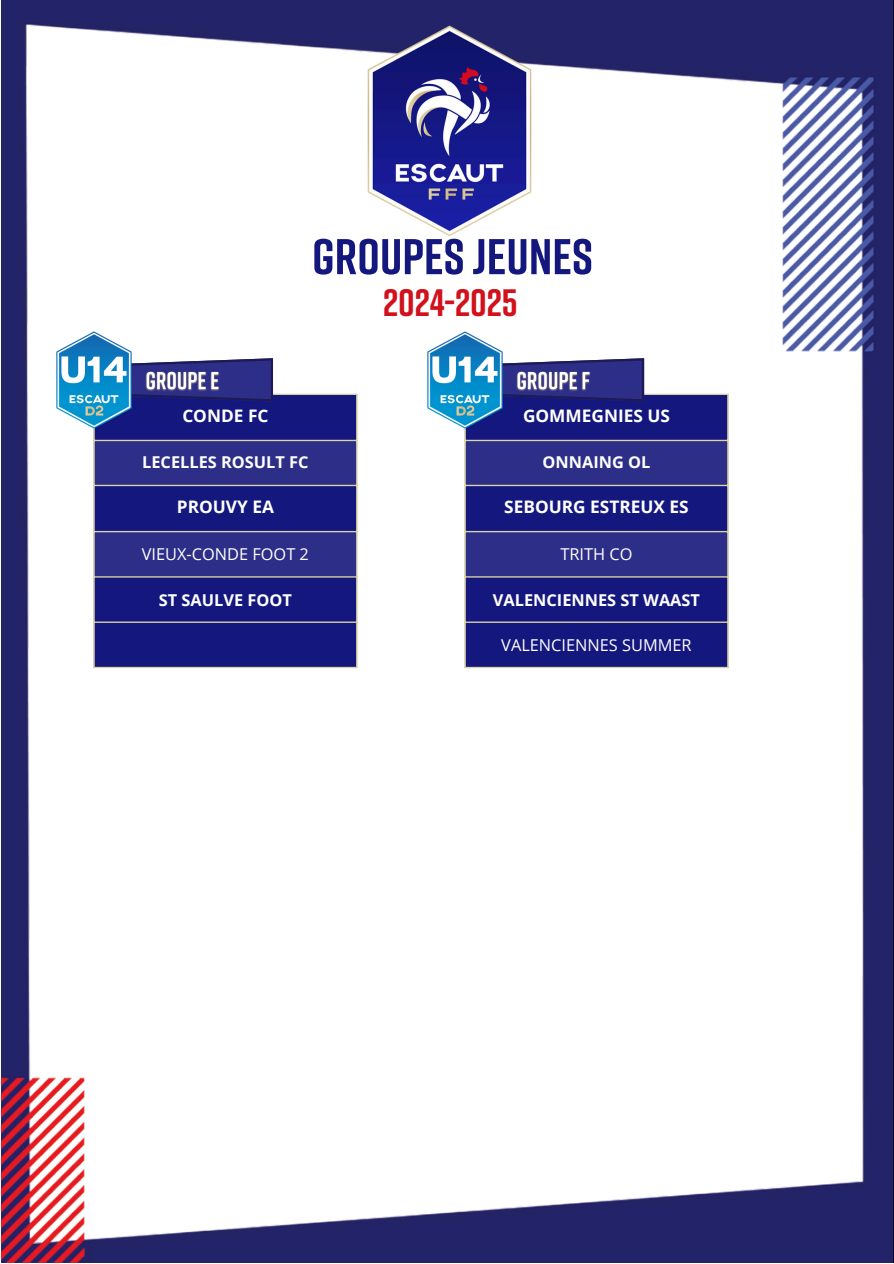
<style>
.page{position:relative;width:894px;height:1264px;background:#fff}
.page>*{position:absolute;margin:0;border:0;box-sizing:border-box;transform-origin:0 0}
.t1{font:700 50.1px "Rift";color:#14177d}
.t2{font:700 38.1px "Rift";color:#d1111c}
.t3{font:700 17.25px "Open Sans";color:#fff}
.t4{font:700 16.35px "Open Sans";color:#fff}
.t5{font:16.35px "Open Sans";color:#fff}
</style>
<div class="page">
<img style="left:2px;top:0;width:891px;height:1262px">
<div style="left:95px;top:395px;width:261px;height:272px;background:#14177d"></div>
<svg style="left:95px;top:441px;width:261px;height:135px;background:#252784"></svg>
<hr style="left:93px;top:395px;width:2px;height:272px;background:#dbd4a7">
<hr style="left:356px;top:395px;width:1px;height:272px;background:#dbd4a7">
<hr style="left:93px;top:393px;width:264px;height:2px;background:#dbd4a7">
<hr style="left:93px;top:440px;width:264px;height:1px;background:#dbd4a7">
<hr style="left:93px;top:485px;width:264px;height:1px;background:#dbd4a7">
<hr style="left:93px;top:531px;width:264px;height:1px;background:#dbd4a7">
<hr style="left:93px;top:576px;width:264px;height:1px;background:#dbd4a7">
<hr style="left:93px;top:621px;width:264px;height:2px;background:#dbd4a7">
<hr style="left:93px;top:667px;width:264px;height:1px;background:#dbd4a7">
<svg style="left:151px;top:358px;width:122px;height:43px;background:#393a87"></svg>
<img style="left:357px;top:4px;width:179px;height:253px">
<img style="left:151px;top:366px;width:70px;height:28px">
<div style="left:465px;top:395px;width:262px;height:272px;background:#14177d"></div>
<svg style="left:465px;top:441px;width:262px;height:135px;background:#262884"></svg>
<hr style="left:464px;top:395px;width:1px;height:272px;background:#dbd4a7">
<hr style="left:727px;top:395px;width:1px;height:272px;background:#dbd4a7">
<hr style="left:464px;top:393px;width:264px;height:2px;background:#dbd4a7">
<hr style="left:464px;top:440px;width:264px;height:1px;background:#dbd4a7">
<hr style="left:464px;top:485px;width:264px;height:1px;background:#dbd4a7">
<hr style="left:464px;top:531px;width:264px;height:1px;background:#dbd4a7">
<hr style="left:464px;top:576px;width:264px;height:1px;background:#dbd4a7">
<hr style="left:464px;top:621px;width:264px;height:2px;background:#dbd4a7">
<hr style="left:464px;top:667px;width:264px;height:1px;background:#dbd4a7">
<svg style="left:522px;top:358px;width:122px;height:43px;background:#393a87"></svg>
<img style="left:522px;top:366px;width:70px;height:28px">
<img style="left:36px;top:323px;width:115px;height:114px">
<img style="left:407px;top:323px;width:115px;height:114px">
<p class="t1" style="left:312px;top:225px;width:282px">GROUPES JEUNES</p>
<p class="t2" style="left:383px;top:279px;width:136px">2024-2025</p>
<p class="t3" style="left:182px;top:403px;width:88px">CONDE FC</p>
<h1 class="t4" style="left:142px;top:450px;width:168px">LECELLES ROSULT FC</h1>
<h2 class="t3" style="left:177px;top:494px;width:98px">PROUVY EA</h2>
<p class="t5" style="left:142px;top:543px;width:168px">VIEUX-CONDE FOOT 2</p>
<p class="t4" style="left:159px;top:588px;width:134px">ST SAULVE FOOT</p>
<p class="t3" style="left:523px;top:403px;width:148px">GOMMEGNIES US</p>
<p class="t4" style="left:542px;top:450px;width:109px">ONNAING OL</p>
<p class="t3" style="left:504px;top:494px;width:186px">SEBOURG ESTREUX ES</p>
<p class="t5" style="left:560px;top:543px;width:74px">TRITH CO</p>
<p class="t4" style="left:493px;top:588px;width:208px">VALENCIENNES ST WAAST</p>
<p class="t5" style="left:501px;top:633px;width:192px">VALENCIENNES SUMMER</p>
</div>
